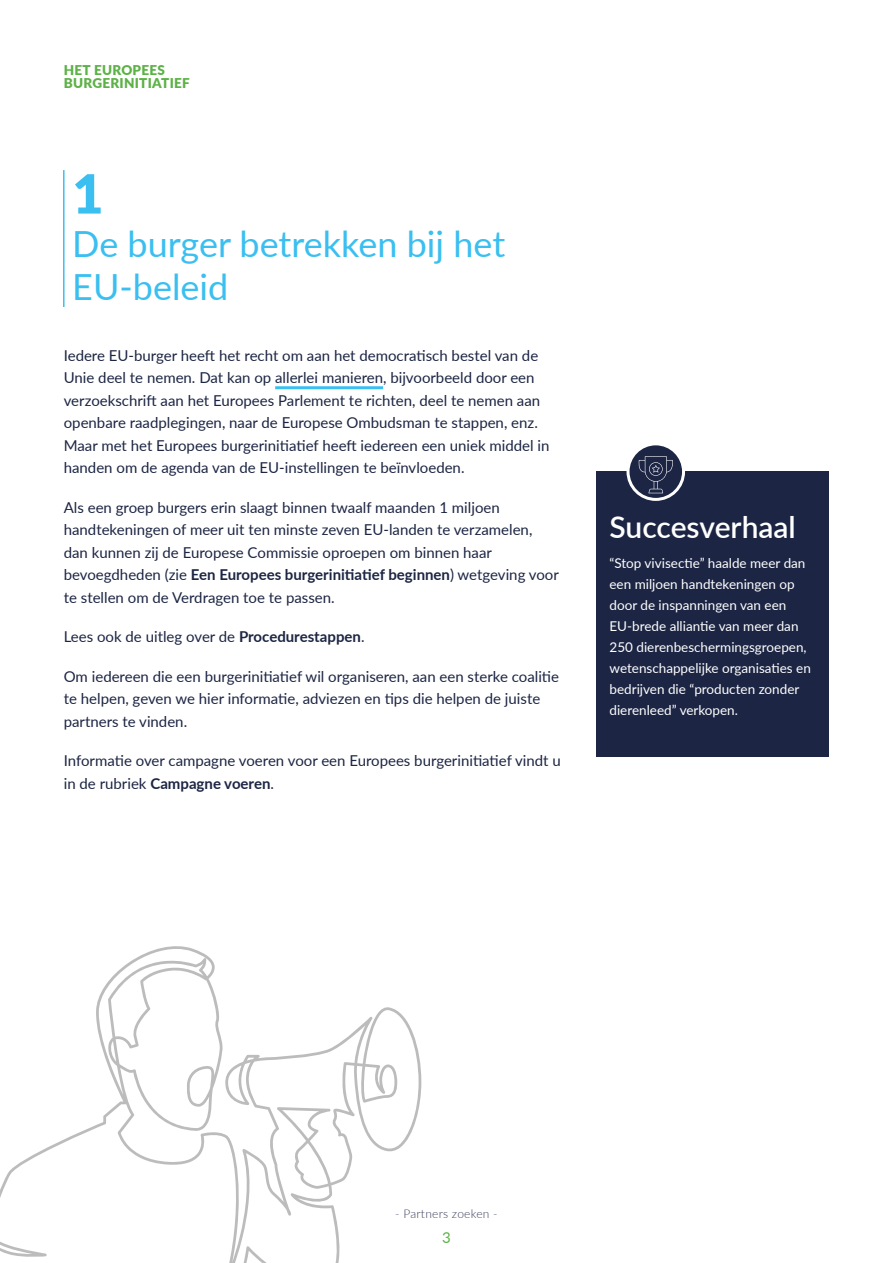
<style>
.page{position:relative;width:893px;height:1263px;background:#fff}
.page>*{position:absolute;margin:0;border:0;box-sizing:border-box;transform-origin:0 0}
.t1{font:900 54px "Lato";color:#3abff0}
.t2{font:36px/43.2px "Lato";color:#3abff0}
.t3{font:600 30px "Lato";color:#fff}
.t4{font:15px/22.5px "Lato";color:#1c2543}
.t5{font:15px "Lato";color:#5cb246}
.t6{font:13.5px/21px "Lato";color:#fff}
.t7{font:900 13.5px/13.5px "Lato";letter-spacing:.02em;color:#5cb246}
.t8{font:300 12px "Lato";letter-spacing:.02em;color:#3c3e5c}
.s1{font-weight:700}
</style>
<div class="page">
<hr style="left:63px;top:170px;width:2px;height:137px;background:#3abff0">
<hr style="left:275px;top:386px;width:108px;height:3px;background:#3abff0">
<div style="left:597px;top:472px;width:232px;height:285px;background:#1c2543"></div>
<svg style="left:628px;top:444px;width:55px;height:55px"></svg>
<div style="left:626px;top:442px;width:59px;height:59px;border:3px solid #fff;border-radius:50%"></div>
<svg style="left:638px;top:456px;width:36px;height:37px"></svg>
<svg style="left:0;top:946px;width:422px;height:317px"></svg>
<p class="t7" style="left:64px;top:62px;width:127px">HET EUROPEES<br>BURGERINITIATIEF</p>
<h1 class="t1" style="left:72px;top:153px;width:33px">1</h1>
<h2 class="t2" style="left:72px;top:221px;width:434px">De burger betrekken bij het<br>EU-beleid</h2>
<p class="t4" style="left:64px;top:343px;width:487px">Iedere EU-burger heeft het recht om aan het democratisch bestel van de Unie deel te nemen. Dat kan op allerlei manieren, bijvoorbeeld door een verzoekschrift aan het Europees Parlement te richten, deel te nemen aan openbare raadplegingen, naar de Europese Ombudsman te stappen, enz.<br>Maar met het Europees burgerinitiatief heeft iedereen een uniek middel in handen om de agenda van de EU-instellingen te beïnvloeden.</p>
<p class="t4" style="left:64px;top:495px;width:497px">Als een groep burgers erin slaagt binnen twaalf maanden 1 miljoen handtekeningen of meer uit ten minste zeven EU-landen te verzamelen, dan kunnen zij de Europese Commissie oproepen om binnen haar bevoegdheden (zie <span class="s1">Een Europees burgerinitiatief beginnen</span>) wetgeving voor te stellen om de Verdragen toe te passen.</p>
<p class="t4" style="left:64px;top:625px;width:302px">Lees ook de uitleg over de <span class="s1">Procedurestappen</span>.</p>
<p class="t4" style="left:64px;top:664px;width:497px">Om iedereen die een burgerinitiatief wil organiseren, aan een sterke coalitie te helpen, geven we hier informatie, adviezen en tips die helpen de juiste partners te vinden.</p>
<p class="t4" style="left:64px;top:749px;width:499px">Informatie over campagne voeren voor een Europees burgerinitiatief vindt u in de rubriek <span class="s1">Campagne voeren</span>.</p>
<h3 class="t3" style="left:609px;top:506px;width:188px">Succesverhaal</h3>
<p class="t6" style="left:609px;top:552px;width:203px">“Stop vivisectie” haalde meer dan een miljoen handtekeningen op door de inspanningen van een<br>EU-brede alliantie van meer dan<br>250 dierenbeschermingsgroepen, wetenschappelijke organisaties en bedrijven die “producten zonder dierenleed” verkopen.</p>
<p class="t8" style="left:395px;top:1206px;width:104px">- Partners zoeken -</p>
<p class="t5" style="left:442px;top:1227px;width:10px">3</p>
</div>
